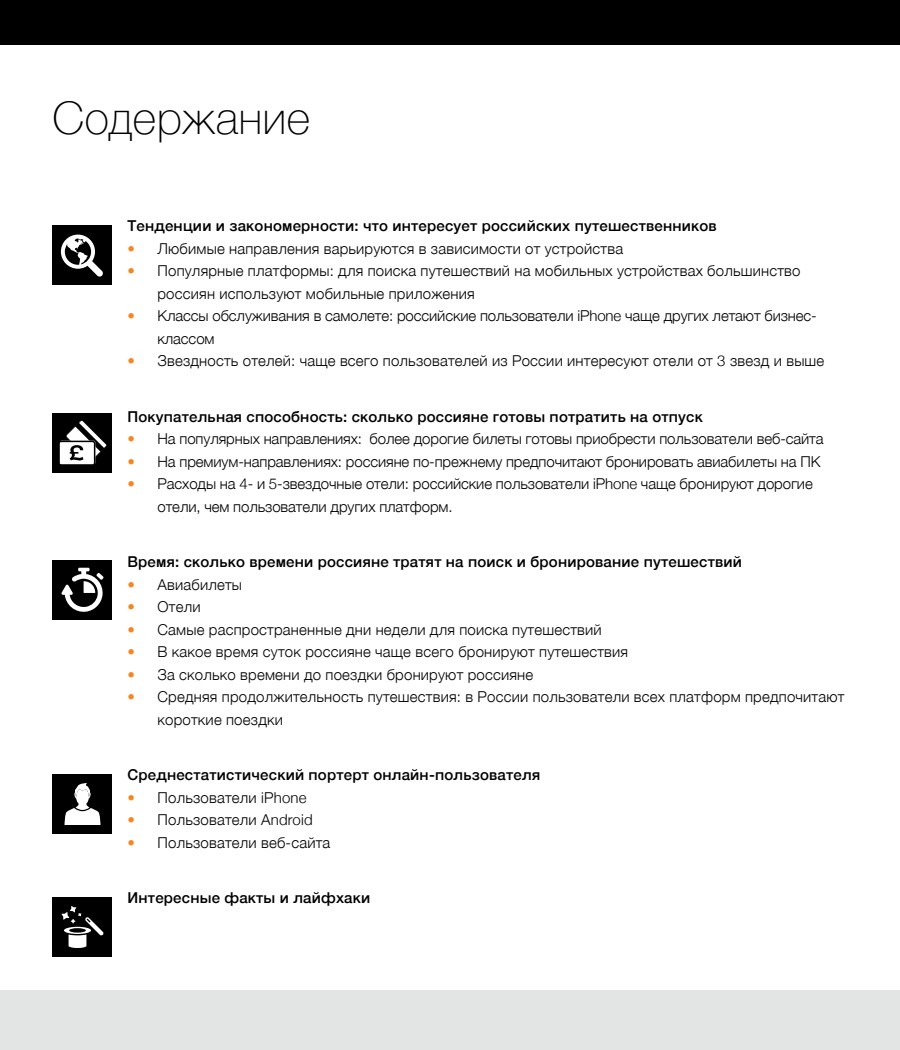
<style>
.page{position:relative;width:900px;height:1050px;background:#fff}
.page>*{position:absolute;margin:0;border:0;box-sizing:border-box;transform-origin:0 0}
.t1{font:100 45px "Helvetica Neue";letter-spacing:.015em;color:#000}
.t2{font:300 15px/22.5px "Helvetica Neue";letter-spacing:.015em;color:#000}
.t3{font:300 15px/22.5px "Helvetica Neue";letter-spacing:-.005em;color:#000}
.t4{font:500 15px "Helvetica Neue";letter-spacing:.015em;color:#000}
.s1{color:#f6861f}
</style>
<div class="page">
<div style="left:0;top:0;width:900px;height:45px;background:#000"></div>
<div style="left:0;top:990px;width:900px;height:60px;background:#e3e4e4"></div>
<div style="left:52px;top:560px;width:60px;height:60px;background:#000"></div>
<svg style="left:61px;top:568px;width:43px;height:44px"></svg>
<div style="left:52px;top:413px;width:60px;height:60px;background:#000"></div>
<div style="left:59px;top:441px;width:36px;height:24px;background:#fff;border-radius:2px"></div>
<div style="left:58px;top:441px;width:37px;height:25px;border:2px solid #000;border-radius:2px"></div>
<svg style="left:66px;top:420px;width:41px;height:41px"></svg>
<div style="left:52px;top:225px;width:60px;height:60px;background:#000"></div>
<svg style="left:61px;top:235px;width:42px;height:42px"></svg>
<div style="left:52px;top:774px;width:60px;height:60px;background:#000"></div>
<svg style="left:64px;top:783px;width:37px;height:42px"></svg>
<div style="left:52px;top:897px;width:60px;height:60px;background:#000"></div>
<svg style="left:62px;top:906px;width:41px;height:42px"></svg>
<h1 class="t1" style="left:52px;top:83px;width:259px">Содержание</h1>
<p class="t4" style="left:128px;top:214px;width:591px">Тенденции и закономерности: что интересует российских путешественников</p>
<p class="t2" style="left:128px;top:236px;width:497px"><span class="s1">•</span> Любимые направления варьируются в зависимости от устройства</p>
<p class="t2" style="left:158px;top:258px;width:645px;text-indent:-30px"><span class="s1">•</span> Популярные платформы: для поиска путешествий на мобильных устройствах большинство россиян используют мобильные приложения</p>
<p class="t3" style="left:158px;top:303px;width:661px;text-indent:-30px"><span class="s1">•</span> Классы обслуживания в самолете: российские пользователи iPhone чаще других летают бизнес&shy;классом</p>
<p class="t2" style="left:128px;top:348px;width:698px"><span class="s1">•</span> Звездность отелей: чаще всего пользователей из России интересуют отели от 3 звезд и выше</p>
<p class="t4" style="left:128px;top:404px;width:577px">Покупательная способность: сколько россияне готовы потратить на отпуск</p>
<p class="t3" style="left:128px;top:426px;width:698px"><span class="s1">•</span> На популярных направлениях: более дорогие билеты готовы приобрести пользователи веб-сайта</p>
<p class="t3" style="left:128px;top:449px;width:694px"><span class="s1">•</span> На премиум-направлениях: россияне по-прежнему предпочитают бронировать авиабилеты на ПК</p>
<p class="t3" style="left:158px;top:471px;width:657px;text-indent:-30px"><span class="s1">•</span> Расходы на 4- и 5-звездочные отели: российские пользователи iPhone чаще бронируют дорогие отели, чем пользователи других платформ.</p>
<p class="t4" style="left:128px;top:550px;width:616px">Время: сколько времени россияне тратят на поиск и бронирование путешествий</p>
<p class="t2" style="left:128px;top:572px;width:116px"><span class="s1">•</span> Авиабилеты</p>
<p class="t2" style="left:128px;top:594px;width:75px"><span class="s1">•</span> Отели</p>
<p class="t2" style="left:128px;top:617px;width:476px"><span class="s1">•</span> Самые распространенные дни недели для поиска путешествий</p>
<p class="t2" style="left:128px;top:639px;width:502px"><span class="s1">•</span> В какое время суток россияне чаще всего бронируют путешествия</p>
<p class="t2" style="left:128px;top:662px;width:407px"><span class="s1">•</span> За сколько времени до поездки бронируют россияне</p>
<p class="t2" style="left:158px;top:684px;width:688px;text-indent:-30px"><span class="s1">•</span> Средняя продолжительность путешествия: в России пользователи всех платформ предпочитают короткие поездки</p>
<p class="t4" style="left:128px;top:763px;width:414px">Среднестатистический портерт онлайн-пользователя</p>
<p class="t2" style="left:128px;top:785px;width:181px"><span class="s1">•</span> Пользователи iPhone</p>
<p class="t2" style="left:128px;top:807px;width:187px"><span class="s1">•</span> Пользователи Android</p>
<p class="t2" style="left:128px;top:830px;width:204px"><span class="s1">•</span> Пользователи веб-сайта</p>
<p class="t4" style="left:128px;top:886px;width:244px">Интересные факты и лайфхаки</p>
</div>
